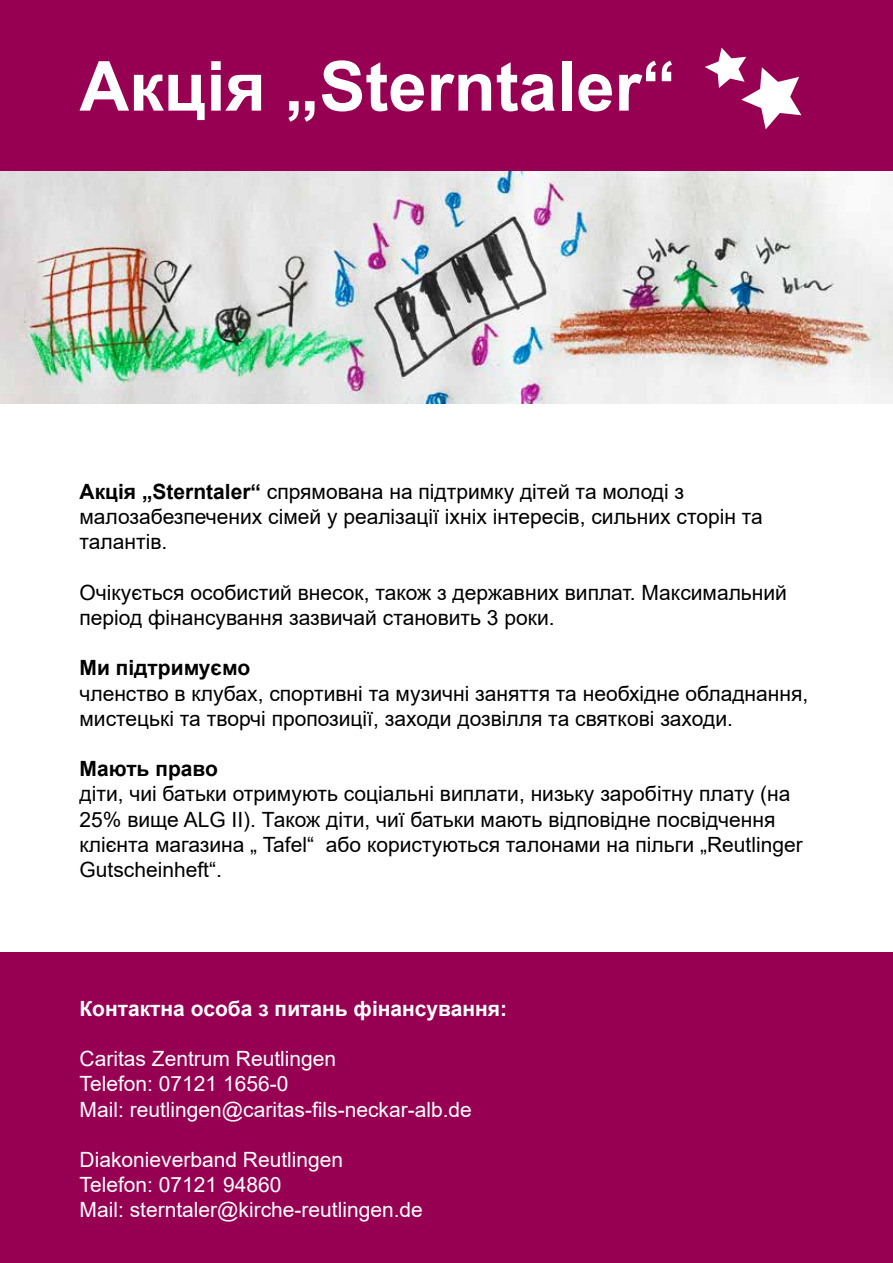
<style>
.page{position:relative;width:893px;height:1263px;background:#fff}
.page>*{position:absolute;margin:0;border:0;box-sizing:border-box;transform-origin:0 0}
.t1{font:700 69px "Arial";color:#fff}
.t2{font:21px/25.2px "Arial";color:#000}
.t3{font:21px/25.2px "Arial";color:#fff}
.t4{font:700 21px "Arial";color:#fff}
.t5{font:700 21px "Arial";color:#000}
.s1{font-weight:700}
</style>
<div class="page">
<div style="left:0;top:952px;width:893px;height:311px;background:#970052"></div>
<div style="left:0;top:0;width:893px;height:172px;background:#970052"></div>
<svg style="left:705px;top:48px;width:96px;height:81px"></svg>
<img style="left:0;top:171px;width:893px;height:233px">
<h1 class="t1" style="left:80px;top:38px;width:598px">Акція „Sterntaler“</h1>
<p class="t2" style="left:80px;top:479px;width:685px"><span class="s1">Акція „Sterntaler“</span> спрямована на підтримку дітей та молоді з малозабезпечених сімей у реалізації іхніх інтересів, сильних сторін та талантів.</p>
<p class="t2" style="left:80px;top:580px;width:709px">Очікується особистий внесок, також з державних виплат. Максимальний період фінансування зазвичай становить 3 роки.</p>
<p class="t5" style="left:80px;top:653px;width:172px">Ми підтримуємо</p>
<p class="t2" style="left:80px;top:680px;width:730px">членство в клубах, спортивні та музичні заняття та необхідне обладнання, мистецькі та творчі пропозиції, заходи дозвілля та святкові заходи.</p>
<p class="t5" style="left:80px;top:754px;width:140px">Мають право</p>
<p class="t2" style="left:80px;top:781px;width:725px">діти, чиі батьки отримують соціальні виплати, низьку заробітну плату (на 25% вище ALG II). Також діти, чиї батьки мають відповідне посвідчення клієнта магазина „ Tafel“ або користуються талонами на пільги „Reutlinger Gutscheinheft“.</p>
<p class="t4" style="left:80px;top:993px;width:429px">Контактна особа з питань фінансування:</p>
<p class="t3" style="left:80px;top:1046px;width:394px">Caritas Zentrum Reutlingen<br>Telefon: 07121 1656-0<br>Mail: reutlingen@caritas-fils-neckar-alb.de</p>
<p class="t3" style="left:80px;top:1147px;width:345px">Diakonieverband Reutlingen<br>Telefon: 07121 94860<br>Mail: sterntaler@kirche-reutlingen.de</p>
</div>
